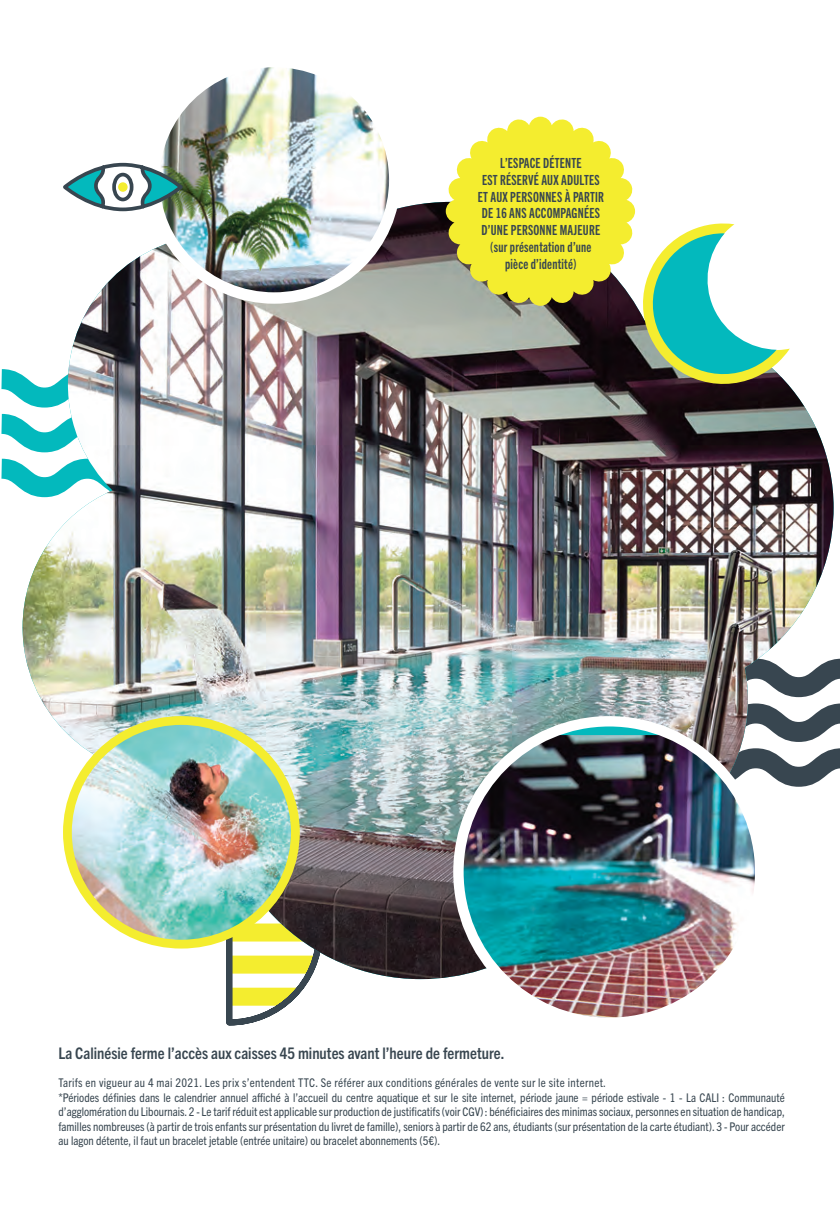
<style>
.page{position:relative;width:840px;height:1205px;background:#fff}
.page>*{position:absolute;margin:0;border:0;box-sizing:border-box;transform-origin:0 0}
.t1{font:700 condensed 16px "Trade Gothic Next LT Pro";color:#384650}
.t2{font:14px/16.8px "Trade Gothic Next LT Pro Bd Cm";letter-spacing:.015em;color:#384650;text-align:center}
.t3{font:condensed 12px/14.4px "Trade Gothic Next LT Pro";color:#384650}
</style>
<div class="page">
<svg style="left:226px;top:979px;width:84px;height:47px"></svg>
<svg style="left:1px;top:369px;width:22px;height:122px"></svg>
<svg style="left:833px;top:658px;width:6px;height:113px"></svg>
<img style="left:23px;top:202px;width:810px;height:777px">
<img style="left:67px;top:720px;width:228px;height:224px">
<div style="left:63px;top:716px;width:236px;height:232px;border:9px solid #f4ed2f;border-radius:50%"></div>
<img style="left:458px;top:735px;width:301px;height:282px">
<div style="left:453px;top:716px;width:312px;height:312px;border:10px solid #fff;border-radius:50%"></div>
<img style="left:154px;top:68px;width:240px;height:226px">
<div style="left:148px;top:56px;width:252px;height:248px;border:11px solid #fff;border-radius:50%"></div>
<svg style="left:61px;top:161px;width:123px;height:52px"></svg>
<svg style="left:445px;top:117px;width:344px;height:278px"></svg>
<p class="t2" style="left:477px;top:154px;width:127px">L’ESPACE DÉTENTE<br>EST RÉSERVÉ AUX ADULTES<br>ET AUX PERSONNES À PARTIR<br>DE 16 ANS ACCOMPAGNÉES<br>D’UNE PERSONNE MAJEURE (sur présentation d’une pièce d’identité)</p>
<h1 class="t1" style="left:58px;top:1042px;width:447px">La Calinésie ferme l’accès aux caisses 45 minutes avant l’heure de fermeture.</h1>
<p class="t3" style="left:58px;top:1075px;width:727px">Tarifs en vigueur au 4 mai 2021. Les prix s’entendent TTC. Se référer aux conditions générales de vente sur le site internet.<br>*Périodes définies dans le calendrier annuel affiché à l’accueil du centre aquatique et sur le site internet, période jaune = période estivale - 1 - La CALI : Communauté d’agglomération du Libournais. 2 - Le tarif réduit est applicable sur production de justificatifs (voir CGV) : bénéficiaires des minimas sociaux, personnes en situation de handicap, familles nombreuses (à partir de trois enfants sur présentation du livret de famille), seniors à partir de 62 ans, étudiants (sur présentation de la carte étudiant). 3 - Pour accéder au lagon détente, il faut un bracelet jetable (entrée unitaire) ou bracelet abonnements (5€).</p>
</div>
